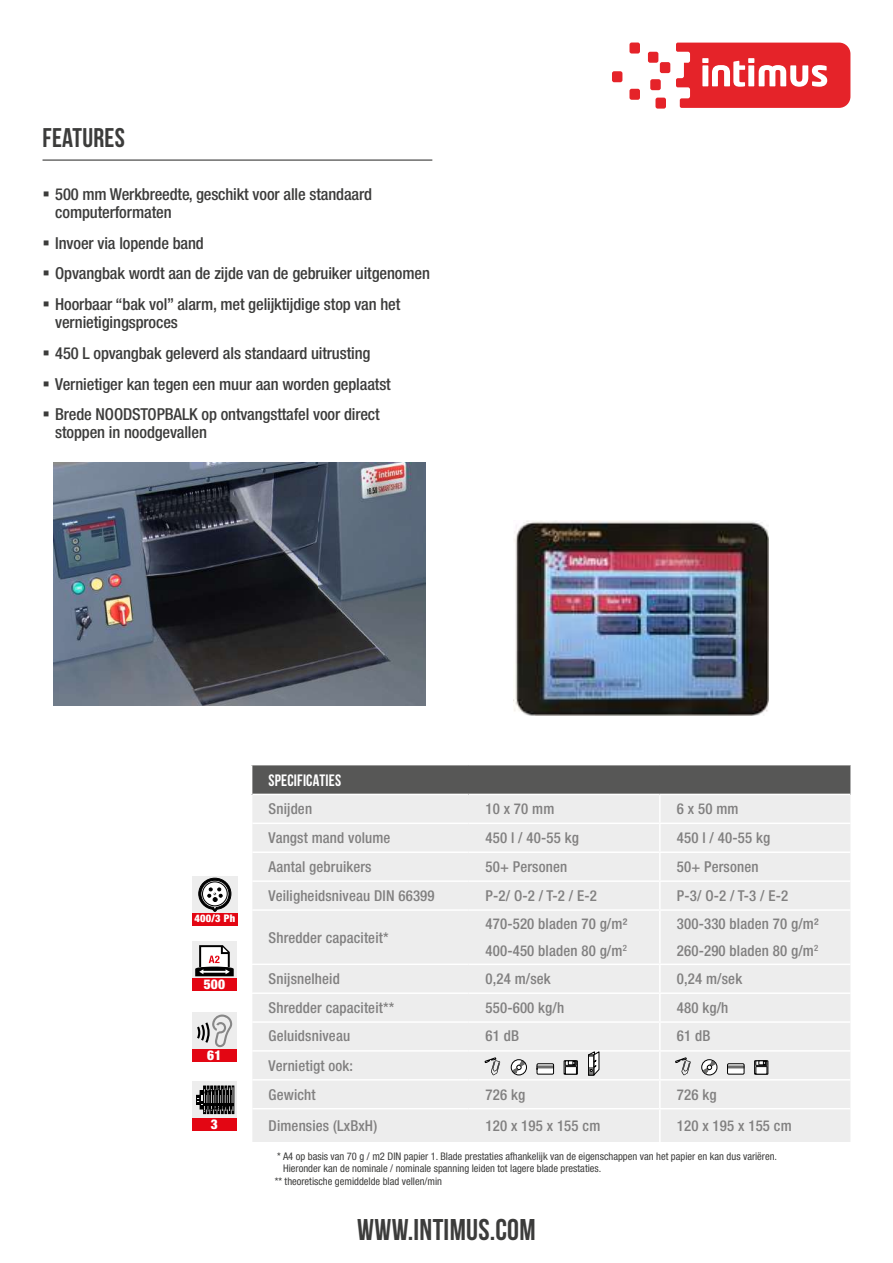
<style>
.page{position:relative;width:893px;height:1263px;background:#fff}
.page>*{position:absolute;margin:0;border:0;box-sizing:border-box;transform-origin:0 0}
.t1{font:700 30px "Bebas Neue";letter-spacing:.01em;color:#3c3c3b}
.t2{font:700 27px "Bebas Neue";letter-spacing:.01em;color:#3c3c3b}
.t3{font:500 condensed 16.5px/18px "Helvetica Neue LT Std";letter-spacing:-.005em;color:#3c3c3b}
.t4{font:700 16.5px "Bebas Neue";letter-spacing:.01em;color:#fff}
.t5{font:500 condensed 15px/26.5px "Helvetica Neue LT Std";letter-spacing:.01em;color:#818080}
.t6{font:900 condensed 13.5px "Helvetica Neue LT Std";color:#fff}
.t7{font:condensed 10.5px "Helvetica Neue LT Std";color:#3c3c3b}
.t8{font:900 condensed 10.5px "Helvetica Neue LT Std";color:#fff}
</style>
<div class="page">
<div style="left:252px;top:767px;width:598px;height:374px;background:#ededed"></div>
<svg style="left:612px;top:43px;width:238px;height:66px"></svg>
<svg style="left:192px;top:1081px;width:45px;height:37px"></svg>
<div style="left:192px;top:1118px;width:45px;height:13px;background:#e30613"></div>
<div style="left:203px;top:1086px;width:3px;height:28px;border:1px solid #000"></div>
<div style="left:207px;top:1086px;width:2px;height:28px;border:1px solid #000"></div>
<div style="left:211px;top:1086px;width:2px;height:28px;border:1px solid #000"></div>
<div style="left:214px;top:1086px;width:2px;height:28px;border:1px solid #000"></div>
<div style="left:218px;top:1086px;width:2px;height:28px;border:1px solid #000"></div>
<div style="left:221px;top:1086px;width:2px;height:28px;border:1px solid #000"></div>
<div style="left:225px;top:1086px;width:2px;height:28px;border:1px solid #000"></div>
<div style="left:228px;top:1086px;width:2px;height:28px;border:1px solid #000"></div>
<div style="left:232px;top:1086px;width:2px;height:28px;border:1px solid #000"></div>
<svg style="left:196px;top:1086px;width:38px;height:27px"></svg>
<div style="left:192px;top:941px;width:45px;height:37px;background:#ededed"></div>
<div style="left:192px;top:978px;width:45px;height:12px;background:#e30613"></div>
<svg style="left:195px;top:945px;width:39px;height:31px"></svg>
<div style="left:192px;top:1012px;width:45px;height:37px;background:#ededed"></div>
<div style="left:192px;top:1049px;width:45px;height:12px;background:#e30613"></div>
<svg style="left:197px;top:1014px;width:35px;height:33px"></svg>
<img style="left:513px;top:520px;width:255px;height:195px">
<img style="left:53px;top:462px;width:372px;height:244px">
<div style="left:192px;top:876px;width:45px;height:37px;background:#ededed"></div>
<div style="left:192px;top:913px;width:45px;height:12px;background:#e30613"></div>
<svg style="left:199px;top:878px;width:32px;height:33px"></svg>
<hr style="left:43px;top:160px;width:389px;height:1px;background:#3c3c3b">
<div style="left:252px;top:765px;width:599px;height:29px;background:#575756"></div>
<hr style="left:252px;top:794px;width:216px;height:1px;background:#fff">
<hr style="left:468px;top:794px;width:192px;height:1px;background:#fff">
<hr style="left:660px;top:794px;width:190px;height:1px;background:#fff">
<hr style="left:252px;top:822px;width:216px;height:2px;background:#fff">
<hr style="left:468px;top:822px;width:192px;height:2px;background:#fff">
<hr style="left:660px;top:822px;width:190px;height:2px;background:#fff">
<hr style="left:252px;top:851px;width:216px;height:2px;background:#fff">
<hr style="left:468px;top:851px;width:192px;height:2px;background:#fff">
<hr style="left:660px;top:851px;width:190px;height:2px;background:#fff">
<hr style="left:252px;top:880px;width:216px;height:2px;background:#fff">
<hr style="left:468px;top:880px;width:192px;height:2px;background:#fff">
<hr style="left:660px;top:880px;width:190px;height:2px;background:#fff">
<hr style="left:252px;top:909px;width:216px;height:2px;background:#fff">
<hr style="left:468px;top:909px;width:192px;height:2px;background:#fff">
<hr style="left:660px;top:909px;width:190px;height:2px;background:#fff">
<hr style="left:468px;top:963px;width:192px;height:2px;background:#fff">
<hr style="left:660px;top:963px;width:190px;height:2px;background:#fff">
<hr style="left:468px;top:992px;width:192px;height:2px;background:#fff">
<hr style="left:660px;top:992px;width:190px;height:2px;background:#fff">
<hr style="left:252px;top:1021px;width:216px;height:2px;background:#fff">
<hr style="left:468px;top:1021px;width:192px;height:2px;background:#fff">
<hr style="left:660px;top:1021px;width:190px;height:2px;background:#fff">
<hr style="left:252px;top:1050px;width:216px;height:2px;background:#fff">
<hr style="left:660px;top:1050px;width:190px;height:2px;background:#fff">
<hr style="left:252px;top:1079px;width:216px;height:1px;background:#fff">
<hr style="left:660px;top:1079px;width:190px;height:1px;background:#fff">
<hr style="left:252px;top:1108px;width:216px;height:1px;background:#fff">
<hr style="left:468px;top:1108px;width:192px;height:1px;background:#fff">
<hr style="left:660px;top:1108px;width:190px;height:1px;background:#fff">
<hr style="left:850px;top:765px;width:2px;height:29px;background:#fff">
<hr style="left:659px;top:795px;width:2px;height:27px;background:#fff">
<hr style="left:659px;top:824px;width:2px;height:27px;background:#fff">
<hr style="left:659px;top:853px;width:2px;height:27px;background:#fff">
<hr style="left:659px;top:882px;width:2px;height:27px;background:#fff">
<hr style="left:659px;top:1080px;width:2px;height:28px;background:#fff">
<hr style="left:659px;top:911px;width:2px;height:52px;background:#fff">
<hr style="left:659px;top:965px;width:2px;height:27px;background:#fff">
<hr style="left:659px;top:994px;width:2px;height:27px;background:#fff">
<hr style="left:659px;top:1023px;width:2px;height:27px;background:#fff">
<hr style="left:659px;top:1109px;width:2px;height:34px;background:#fff">
<hr style="left:468px;top:1050px;width:192px;height:2px;background:#fff">
<hr style="left:659px;top:1052px;width:2px;height:27px;background:#fff">
<hr style="left:468px;top:1079px;width:192px;height:1px;background:#fff">
<hr style="left:251px;top:963px;width:217px;height:2px;background:#fff">
<hr style="left:251px;top:992px;width:217px;height:2px;background:#fff">
<div style="left:511px;top:1059px;width:16px;height:16px;border:1px solid #000;border-radius:50%"></div>
<svg style="left:513px;top:1061px;width:11px;height:12px"></svg>
<svg style="left:537px;top:1063px;width:17px;height:11px"></svg>
<svg style="left:564px;top:1060px;width:14px;height:15px"></svg>
<svg style="left:484px;top:1057px;width:16px;height:18px"></svg>
<svg style="left:588px;top:1051px;width:11px;height:25px"></svg>
<div style="left:701px;top:1059px;width:16px;height:16px;border:1px solid #000;border-radius:50%"></div>
<svg style="left:703px;top:1061px;width:12px;height:12px"></svg>
<svg style="left:727px;top:1063px;width:17px;height:11px"></svg>
<svg style="left:754px;top:1060px;width:14px;height:15px"></svg>
<svg style="left:675px;top:1057px;width:16px;height:18px"></svg>
<h2 class="t2" style="left:43px;top:123px;width:84px">FEATURES</h2>
<p class="t3" style="left:55px;top:185px;width:318px;text-indent:-13px">▪ 500 mm Werkbreedte, geschikt voor alle standaard computerformaten</p>
<p class="t3" style="left:42px;top:233px;width:163px">▪ Invoer via lopende band</p>
<p class="t3" style="left:42px;top:264px;width:389px">▪ Opvangbak wordt aan de zijde van de gebruiker uitgenomen</p>
<p class="t3" style="left:55px;top:295px;width:347px;text-indent:-13px">▪ Hoorbaar “bak vol” alarm, met gelijktijdige stop van het vernietigingsproces</p>
<p class="t3" style="left:42px;top:344px;width:330px">▪ 450 L opvangbak geleverd als standaard uitrusting</p>
<p class="t3" style="left:42px;top:374px;width:350px">▪ Vernietiger kan tegen een muur aan worden geplaatst</p>
<p class="t3" style="left:55px;top:405px;width:326px;text-indent:-13px">▪ Brede NOODSTOPBALK op ontvangsttafel voor direct stoppen in noodgevallen</p>
<p class="t8" style="left:195px;top:912px;width:42px">400/3 Ph</p>
<p class="t6" style="left:204px;top:976px;width:23px">500</p>
<p class="t6" style="left:207px;top:1047px;width:16px">61</p>
<p class="t6" style="left:211px;top:1116px;width:9px">3</p>
<p class="t4" style="left:269px;top:771px;width:74px">SPECIFICATIES</p>
<p class="t5" style="left:269px;top:795px;width:45px">Snijden</p>
<p class="t5" style="left:485px;top:795px;width:70px">10 x 70 mm</p>
<p class="t5" style="left:677px;top:795px;width:63px">6 x 50 mm</p>
<p class="t5" style="left:269px;top:824px;width:123px">Vangst mand volume</p>
<p class="t5" style="left:485px;top:824px;width:95px">450 l / 40-55 kg</p>
<p class="t5" style="left:677px;top:824px;width:95px">450 l / 40-55 kg</p>
<p class="t5" style="left:269px;top:853px;width:104px">Aantal gebruikers</p>
<p class="t5" style="left:485px;top:853px;width:83px">50+ Personen</p>
<p class="t5" style="left:677px;top:853px;width:83px">50+ Personen</p>
<p class="t5" style="left:269px;top:882px;width:168px">Veiligheidsniveau DIN 66399</p>
<p class="t5" style="left:485px;top:882px;width:113px">P-2/ O-2 / T-2 / E-2</p>
<p class="t5" style="left:677px;top:882px;width:113px">P-3/ O-2 / T-3 / E-2</p>
<p class="t5" style="left:269px;top:924px;width:121px">Shredder capaciteit*</p>
<p class="t5" style="left:485px;top:910px;width:143px">470-520 bladen 70 g/m²<br>400-450 bladen 80 g/m<sup>2</sup></p>
<p class="t5" style="left:677px;top:910px;width:143px">300-330 bladen 70 g/m²<br>260-290 bladen 80 g/m<sup>2</sup></p>
<p class="t5" style="left:269px;top:965px;width:73px">Snijsnelheid</p>
<p class="t5" style="left:485px;top:965px;width:67px">0,24 m/sek</p>
<p class="t5" style="left:677px;top:965px;width:67px">0,24 m/sek</p>
<p class="t5" style="left:269px;top:994px;width:127px">Shredder capaciteit**</p>
<p class="t5" style="left:485px;top:994px;width:80px">550-600 kg/h</p>
<p class="t5" style="left:677px;top:994px;width:53px">480 kg/h</p>
<p class="t5" style="left:269px;top:1022px;width:83px">Geluidsniveau</p>
<p class="t5" style="left:485px;top:1022px;width:35px">61 dB</p>
<p class="t5" style="left:677px;top:1022px;width:35px">61 dB</p>
<p class="t5" style="left:269px;top:1051px;width:86px;line-height:29px">Vernietigt ook:<br>Gewicht</p>
<p class="t5" style="left:485px;top:1081px;width:41px">726 kg</p>
<p class="t5" style="left:677px;top:1081px;width:41px">726 kg</p>
<p class="t5" style="left:269px;top:1113px;width:110px">Dimensies (LxBxH)</p>
<p class="t5" style="left:485px;top:1113px;width:116px">120 x 195 x 155 cm</p>
<p class="t5" style="left:677px;top:1113px;width:116px">120 x 195 x 155 cm</p>
<p class="t7" style="left:277px;top:1150px;width:501px">* A4 op basis van 70 g / m2 DIN papier 1. Blade prestaties afhankelijk van de eigenschappen van het papier en kan dus variëren.</p>
<p class="t7" style="left:283px;top:1162px;width:320px">Hieronder kan de nominale / nominale spanning leiden tot lagere blade prestaties.</p>
<p class="t7" style="left:275px;top:1175px;width:169px">** theoretische gemiddelde blad vellen/min</p>
<h1 class="t1" style="left:357px;top:1213px;width:180px">WWW.INTIMUS.COM</h1>
</div>
